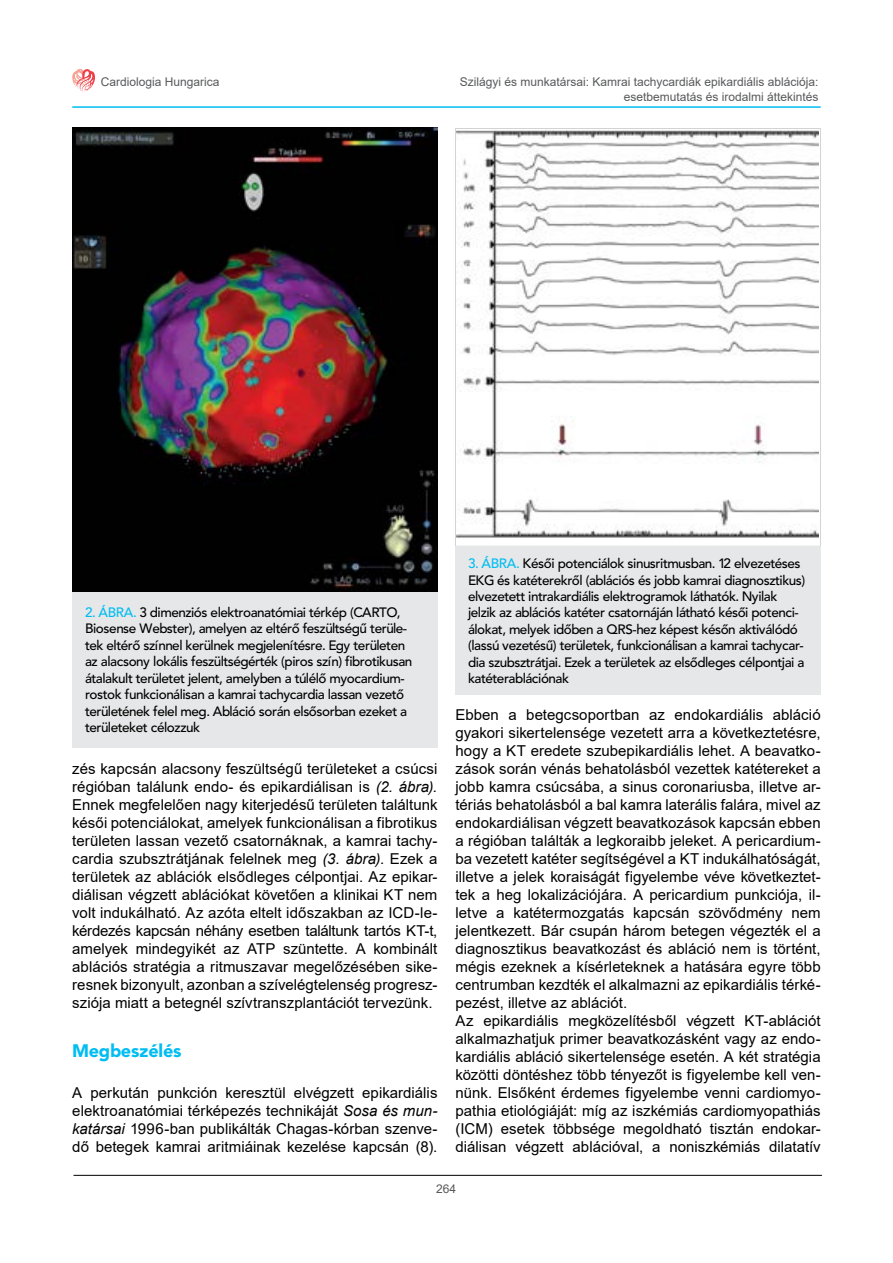
<style>
.page{position:relative;width:893px;height:1263px;background:#fff}
.page>*{position:absolute;margin:0;border:0;box-sizing:border-box;transform-origin:0 0}
.t1{font:18px "Avenir Blk PFL";color:#00bdf2}
.t2{font:15px/18px "Arial";color:#000;text-align:justify}
.t3{font:13.5px/16.5px "Avenir Md PFL";color:#000}
.t4{font:12px/14.4px "Arial";color:#58595b;text-align:right}
.s1{color:#00bdf2}
.s2{font-style:italic}
</style>
<div class="page">
<hr style="left:74px;top:1175px;width:748px;height:1px;background:#000">
<svg style="left:72px;top:69px;width:23px;height:23px"></svg>
<hr style="left:72px;top:106px;width:749px;height:2px;background:#00bdf2">
<img style="left:72px;top:128px;width:365px;height:464px">
<img style="left:457px;top:130px;width:362px;height:408px">
<div style="left:455px;top:128px;width:366px;height:418px;border:1px solid #d1d3d4"></div>
<div style="left:72px;top:592px;width:365px;height:155px;background:#e6e7e8"></div>
<div style="left:455px;top:546px;width:365px;height:149px;background:#e6e7e8"></div>
<p class="t4" style="left:101px;top:75px;width:120px">Cardiologia Hungarica</p>
<p class="t4" style="left:460px;top:75px;width:360px">Szilágyi és munkatársai: Kamrai tachycardiák epikardiális ablációja: esetbemutatás és irodalmi áttekintés</p>
<p class="t3" style="left:85px;top:604px;width:328px"><span class="s1">2. ÁBRA.</span> 3 dimenziós elektroanatómiai térkép (CARTO, Biosense Webster), amelyen az eltérő feszültségű terüle&shy;tek eltérő színnel kerülnek megjelenítésre. Egy területen az alacsony lokális feszültségérték (piros szín) fibrotikusan átalakult területet jelent, amelyben a túlélő myocardium&shy;rostok funkcionálisan a kamrai tachycardia lassan vezető területének felel meg. Abláció során elsősorban ezeket a területeket célozzuk</p>
<p class="t2" style="left:72px;top:760px;width:367px">zés kapcsán alacsony feszültségű területeket a csúcsi régióban találunk endo- és epikardiálisan is <span class="s2">(2. ábra).<br></span>Ennek megfelelően nagy kiterjedésű területen találtunk késői potenciálokat, amelyek funkcionálisan a fibrotikus területen lassan vezető csatornáknak, a kamrai tachy&shy;cardia szubsztrátjának felelnek meg <span class="s2">(3. ábra)</span>. Ezek a területek az ablációk elsődleges célpontjai. Az epikar&shy;diálisan végzett ablációkat követően a klinikai KT nem volt indukálható. Az azóta eltelt időszakban az ICD-le&shy;kérdezés kapcsán néhány esetben találtunk tartós KT-t, amelyek mindegyikét az ATP szüntette. A kombinált ablációs stratégia a ritmuszavar megelőzésében sike&shy;resnek bizonyult, azonban a szívelégtelenség progres - sziója miatt a betegnél szívtranszplantációt tervezünk.</p>
<p class="t1" style="left:72px;top:1039px;width:111px">Megbeszélés</p>
<p class="t2" style="left:72px;top:1084px;width:367px">A perkután punkción keresztül elvégzett epikardiális elektroanatómiai térképezés technikáját <span class="s2">Sosa és mun&shy;katársai</span> 1996-ban publikálták Chagas-kórban szenve&shy;dő betegek kamrai aritmiáinak kezelése kapcsán (8).</p>
<p class="t3" style="left:468px;top:555px;width:338px"><span class="s1">3. ÁBRA.</span> Késői potenciálok sinusritmusban. 12 elvezetéses EKG és katéterekről (ablációs és jobb kamrai diagnosztikus) elvezetett intrakardiális elektrogramok láthatók. Nyilak jelzik az ablációs katéter csatornáján látható késői potenci&shy;álokat, melyek időben a QRS-hez képest későn aktiválódó (lassú vezetésű) területek, funkcionálisan a kamrai tachycar&shy;dia szubsztrátjai. Ezek a területek az elsődleges célpontjai a katéterablációnak</p>
<p class="t2" style="left:455px;top:706px;width:367px;text-align:left">Ebben a betegcsoportban az endokardiális abláció gyakori sikertelensége vezetett arra a következtetésre, hogy a KT eredete szubepikardiális lehet. A beavatko&shy;zások során vénás behatolásból vezettek katétereket a jobb kamra csúcsába, a sinus coronariusba, illetve ar&shy;tériás behatolásból a bal kamra laterális falára, mivel az endokardiálisan végzett beavatkozások kapcsán ebben a régióban találták a legkoraibb jeleket. A pericardium&shy;ba vezetett katéter segítségével a KT indukálhatóságát, illetve a jelek koraiságát figyelembe véve következtet&shy;tek a heg lokalizációjára. A pericardium punkciója, il&shy;letve a katétermozgatás kapcsán szövődmény nem jelentkezett. Bár csupán három betegen végezték el a diagnosztikus beavatkozást és abláció nem is történt, mégis ezeknek a kísérleteknek a hatására egyre több centrumban kezdték el alkalmazni az epikardiális térké&shy;pezést, illetve az ablációt.<br>Az epikardiális megközelítésből végzett KT-ablációt alkalmazhatjuk primer beavatkozásként vagy az endo&shy;kardiális abláció sikertelensége esetén. A két stratégia közötti döntéshez több tényezőt is figyelembe kell ven&shy;nünk. Elsőként érdemes figyelembe venni cardiomyo&shy;pathia etiológiáját: míg az iszkémiás cardiomyopathiás (ICM) esetek többsége megoldható tisztán endokar&shy;diálisan végzett ablációval, a noniszkémiás dilatatív</p>
<p class="t4" style="left:436px;top:1181px;width:22px">264</p>
</div>
